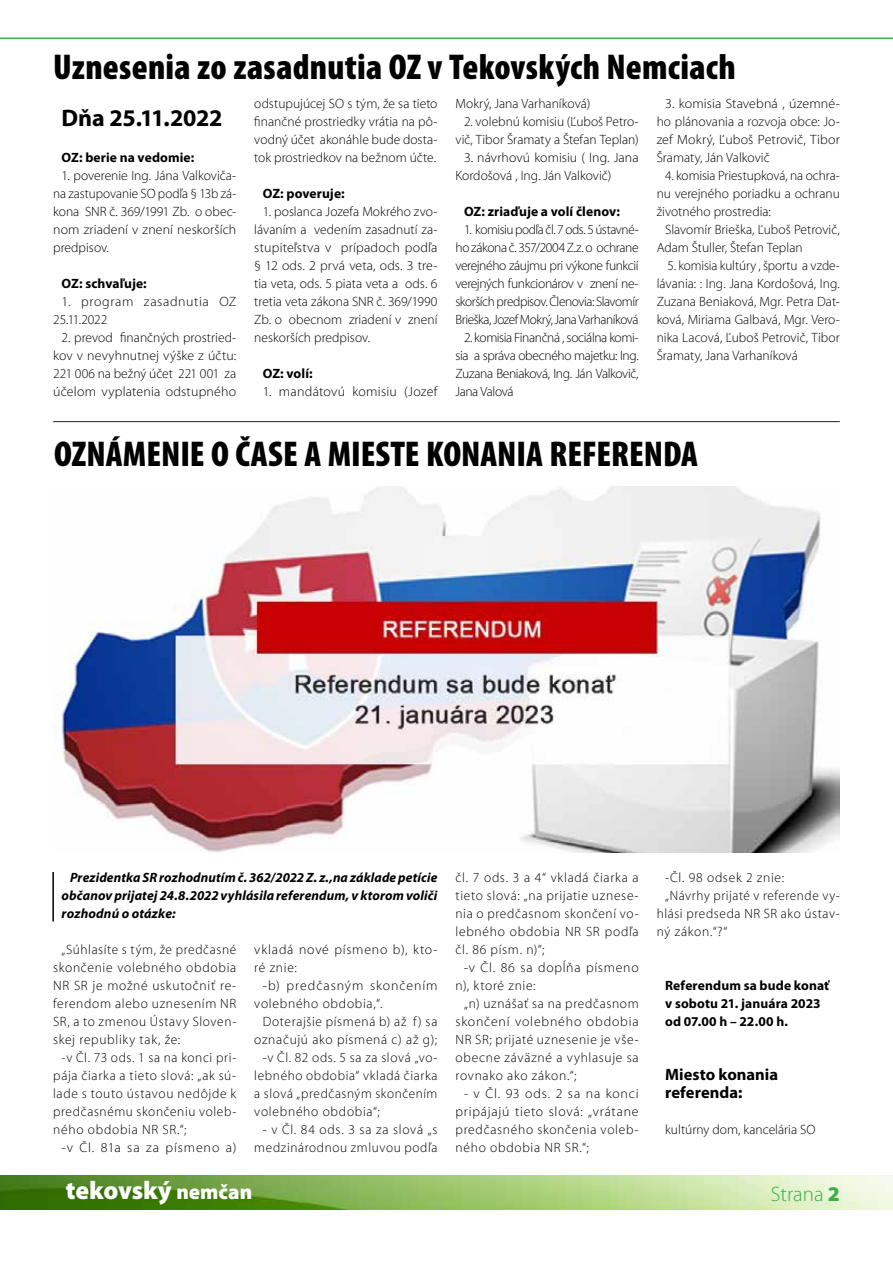
<style>
.page{position:relative;width:893px;height:1263px;background:#fff}
.page>*{position:absolute;margin:0;border:0;box-sizing:border-box;transform-origin:0 0}
.t1{font:900 condensed 36px "Mini Pro";letter-spacing:.005em;color:#000}
.t2{font:900 25.5px "Mini Pro";letter-spacing:-.005em;color:#fff}
.t3{font:700 24px "Mini Pro";letter-spacing:-.015em;color:#000}
.t4{font:300 21px "Mini Pro";color:#41ad49}
.t5{font:700 16.5px/18px "Mini Pro";color:#000}
.t6{font:300 13.5px/18px "Mini Pro";letter-spacing:.02em;color:#000;text-align:justify}
.t7{font:300 13.5px/18px "Mini Pro";color:#000}
.t8{font:300 13.5px/18px "Mini Pro";letter-spacing:.055em;color:#000}
.t9{font:700 13.5px/18px "Mini Pro";letter-spacing:.01em;color:#000}
.t10{font:italic 700 13.5px/18px "Mini Pro";letter-spacing:.01em;color:#000;text-align:justify}
.t11{font:300 13.5px "Mini Pro";letter-spacing:.045em;color:#000}
.t12{font:300 13.5px/18px "Mini Pro";letter-spacing:.05em;color:#000;text-align:right}
.t13{font:300 13.5px/18px "Mini Pro";letter-spacing:.04em;color:#000}
.t14{font:300 13.5px "Mini Pro";letter-spacing:.06em;color:#000}
.s1{font-size:21px}
.s2{font-weight:900}
</style>
<div class="page">
<img style="left:0;top:1176px;width:893px;height:34px">
<hr style="left:0;top:38px;width:893px;height:1px;background:#41ad49">
<hr style="left:52px;top:872px;width:2px;height:49px;background:#000">
<hr style="left:53px;top:421px;width:787px;height:1px;background:#222">
<img style="left:53px;top:487px;width:787px;height:366px">
<h1 class="t1" style="left:53px;top:47px;width:684px">Uznesenia zo zasadnutia OZ v Tekovských Nemciach</h1>
<h3 class="t3" style="left:62px;top:104px;width:162px">Dňa 25.11.2022</h3>
<p class="t9" style="left:62px;top:149px;width:134px">OZ: berie na vedomie:</p>
<p class="t6" style="left:53px;top:167px;width:185px;text-indent:9px">1. poverenie Ing. Jána Valkoviča&shy;na zastupovanie SO podľa § 13b zá&shy;kona SNR č. 369/1991 Zb. o obec&shy;nom zriadení v znení neskorších predpisov.</p>
<p class="t9" style="left:62px;top:275px;width:87px">OZ: schvaľuje:</p>
<p class="t13" style="left:53px;top:293px;width:185px;text-indent:9px">1. program zasadnutia OZ<br>25.11.2022</p>
<p class="t6" style="left:53px;top:329px;width:185px;text-indent:9px">2. prevod finančných prostried&shy;kov v nevyhnutnej výške z účtu:<br>221 006 na bežný účet 221 001 za účelom vyplatenia odstupného</p>
<p class="t6" style="left:254px;top:95px;width:185px">odstupujúcej SO s tým, že sa tieto finančné prostriedky vrátia na pô&shy;vodný účet akonáhle bude dosta&shy;tok prostriedkov na bežnom účte.</p>
<p class="t9" style="left:263px;top:185px;width:83px">OZ: poveruje:</p>
<p class="t6" style="left:254px;top:203px;width:185px;text-indent:9px">1. poslanca Jozefa Mokrého zvo&shy;lávaním a vedením zasadnutí za&shy;stupiteľstva v prípadoch podľa § 12 ods. 2 prvá veta, ods. 3 tre&shy;tia veta, ods. 5 piata veta a ods. 6 tretia veta zákona SNR č. 369/1990<br>Zb. o obecnom zriadení v znení neskorších predpisov.</p>
<p class="t9" style="left:263px;top:365px;width:51px">OZ: volí:</p>
<p class="t6" style="left:263px;top:383px;width:176px">1. mandátovú komisiu (Jozef</p>
<p class="t7" style="left:455px;top:95px;width:136px">Mokrý, Jana Varhaníková)</p>
<p class="t7" style="left:455px;top:113px;width:185px;text-align:right">2. volebnú komisiu (Ľuboš Petro&shy;vič, Tibor Šramaty a Štefan Teplan)</p>
<p class="t7" style="left:455px;top:149px;width:185px;text-indent:9px">3. návrhovú komisiu ( Ing. Jana<br>Kordošová , Ing. Ján Valkovič)</p>
<p class="t9" style="left:464px;top:203px;width:157px">OZ: zriaďuje a volí členov:</p>
<p class="t6" style="left:455px;top:221px;width:185px;text-indent:9px">1. komisiu podľa čl. 7 ods. 5 ústavné&shy;ho zákona č. 357/2004 Z.z. o ochrane verejného záujmu pri výkone funkcií verejných funkcionárov v znení ne&shy;skorších predpisov. Členovia: Slavomír Brieška, Jozef Mokrý, Jana Varhaníková</p>
<p class="t6" style="left:455px;top:329px;width:185px;text-indent:9px">2. komisia Finančná , sociálna komi&shy;sia a správa obecného majetku: Ing.<br>Zuzana Beniaková, Ing. Ján Valkovič, Jana Valová</p>
<p class="t6" style="left:657px;top:95px;width:185px;text-indent:9px">3. komisia Stavebná , územné&shy;ho plánovania a rozvoja obce: Jo&shy;zef Mokrý, Ľuboš Petrovič, Tibor Šramaty, Ján Valkovič</p>
<p class="t6" style="left:657px;top:167px;width:185px;text-indent:9px">4. komisia Priestupková, na ochra&shy;nu verejného poriadku a ochranu životného prostredia:</p>
<p class="t7" style="left:657px;top:221px;width:185px;text-indent:9px">Slavomír Brieška, Ľuboš Petrovič,<br>Adam Štuller, Štefan Teplan</p>
<p class="t6" style="left:657px;top:257px;width:185px;text-indent:11px">5. komisia kultúry , športu a vzde&shy;lávania: : Ing. Jana Kordošová, Ing.<br>Zuzana Beniaková, Mgr. Petra Dat&shy;ková, Miriama Galbavá, Mgr. Vero&shy;nika Lacová, Ľuboš Petrovič, Tibor Šramaty, Jana Varhaníková</p>
<h1 class="t1" style="left:54px;top:434px;width:645px">OZNÁMENIE O ČASE A MIESTE KONANIA REFERENDA</h1>
<p class="t10" style="left:62px;top:869px;width:377px;text-indent:9px">Prezidentka SR rozhodnutím č. 362/2022 Z. z.,na základe petície občanov prijatej 24.8.2022 vyhlásila referendum, v ktorom voliči rozhodnú o otázke:</p>
<p class="t6" style="left:53px;top:941px;width:185px;text-indent:9px">„Súhlasíte s tým, že predčasné skončenie volebného obdobia NR SR je možné uskutočniť re&shy;ferendom alebo uznesením NR SR, a to zmenou Ústavy Sloven&shy;skej republiky tak, že:</p>
<p class="t6" style="left:53px;top:1049px;width:185px;text-indent:9px">-v Čl. 73 ods. 1 sa na konci pri&shy;pája čiarka a tieto slová: „ak sú&shy;lade s touto ústavou nedôjde k predčasnému skončeniu voleb&shy;ného obdobia NR SR.“;</p>
<p class="t14" style="left:62px;top:1140px;width:176px">-v Čl. 81a sa za písmeno a)</p>
<p class="t8" style="left:254px;top:941px;width:185px">vkladá nové písmeno b), kto&shy;ré znie:</p>
<p class="t8" style="left:254px;top:977px;width:185px;text-indent:9px">-b) predčasným skončením volebného obdobia,“.</p>
<p class="t11" style="left:263px;top:1014px;width:176px">Doterajšie písmená b) až f) sa</p>
<p class="t12" style="left:254px;top:1031px;width:184px">označujú ako písmená c) až g);</p>
<p class="t11" style="left:263px;top:1050px;width:176px">-v Čl. 82 ods. 5 sa za slová „vo-</p>
<p class="t12" style="left:254px;top:1067px;width:185px">lebného obdobia“ vkladá čiarka</p>
<p class="t13" style="left:254px;top:1085px;width:185px">a slová „predčasným skončením</p>
<p class="t8" style="left:254px;top:1103px;width:127px">volebného obdobia“;</p>
<p class="t12" style="left:254px;top:1121px;width:185px">- v Čl. 84 ods. 3 sa za slová „s medzinárodnou zmluvou podľa</p>
<p class="t6" style="left:455px;top:869px;width:185px">čl. 7 ods. 3 a 4“ vkladá čiarka a tieto slová: „na prijatie uznese&shy;nia o predčasnom skončení vo&shy;lebného obdobia NR SR podľa čl. 86 písm. n)“;</p>
<p class="t8" style="left:455px;top:959px;width:185px;text-indent:9px">-v Čl. 86 sa dopĺňa písmeno n), ktoré znie:</p>
<p class="t6" style="left:455px;top:995px;width:185px;text-indent:9px">„n) uznášať sa na predčasnom skončení volebného obdobia NR SR; prijaté uznesenie je vše&shy;obecne záväzné a vyhlasuje sa rovnako ako zákon.“;</p>
<p class="t6" style="left:455px;top:1085px;width:185px;text-indent:9px">- v Čl. 93 ods. 2 sa na konci pripájajú tieto slová: „vrátane predčasného skončenia voleb&shy;ného obdobia NR SR.“;</p>
<p class="t8" style="left:665px;top:869px;width:120px">-Čl. 98 odsek 2 znie:</p>
<p class="t11" style="left:665px;top:888px;width:176px">„Návrhy prijaté v referende vy-</p>
<p class="t11" style="left:657px;top:906px;width:185px">hlási predseda NR SR ako ústav-</p>
<p class="t6" style="left:657px;top:923px;width:72px">ný zákon.“?“</p>
<p class="t9" style="left:665px;top:977px;width:166px">Referendum sa bude konať v sobotu 21. januára 2023 od 07.00 h – 22.00 h.</p>
<p class="t5" style="left:665px;top:1066px;width:114px">Miesto konania referenda:</p>
<p class="t7" style="left:665px;top:1121px;width:152px">kultúrny dom, kancelária SO</p>
<h2 class="t2" style="left:66px;top:1176px;width:188px">tekovský <span class="s1">nemčan</span></h2>
<h3 class="t4" style="left:771px;top:1182px;width:70px">Strana <span class="s2">2</span></h3>
</div>
